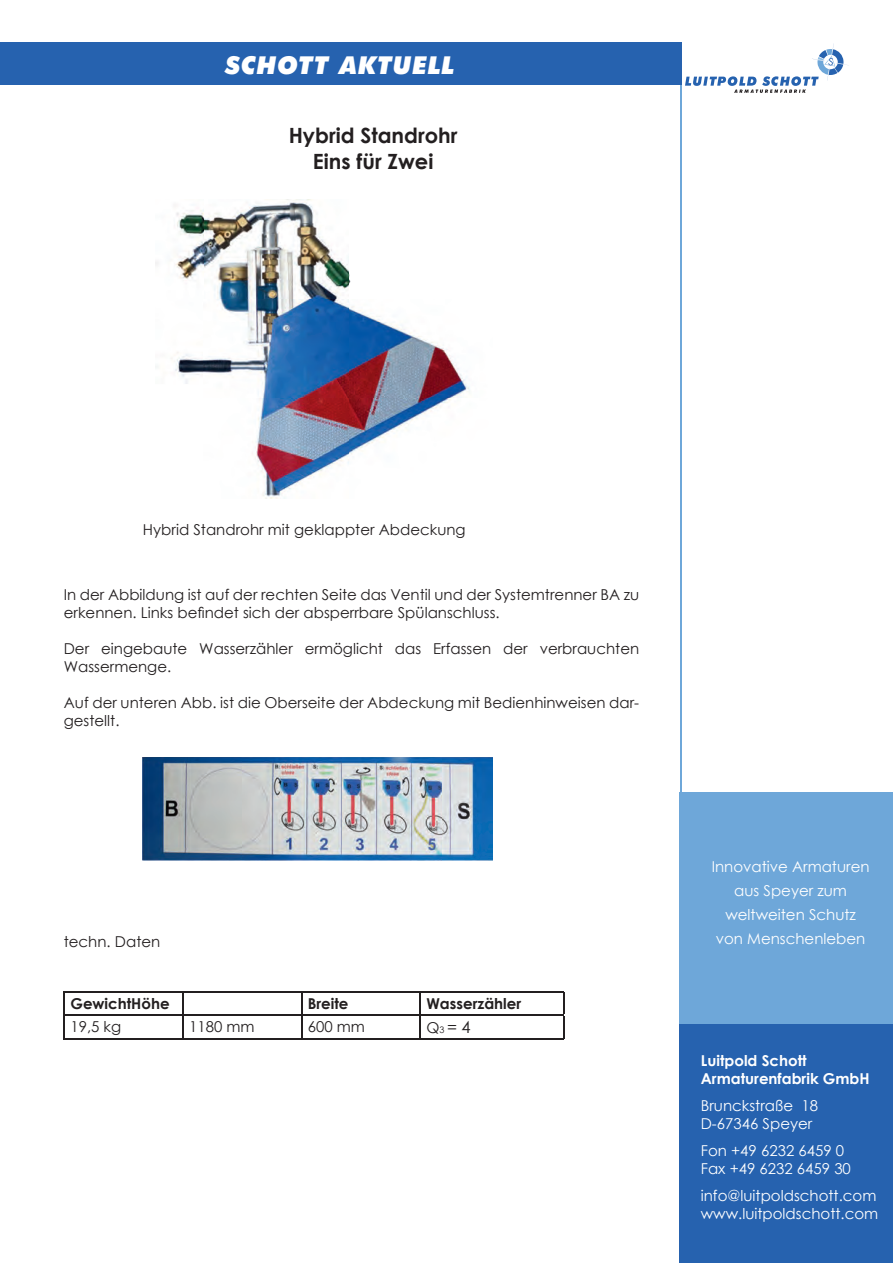
<style>
.page{position:relative;width:893px;height:1263px;background:#fff}
.page>*{position:absolute;margin:0;border:0;box-sizing:border-box;transform-origin:0 0}
.t1{font:italic 800 27px "Tw Cen MT Std";color:#fff}
.t2{font:700 21px/25.2px "Century Gothic";color:#231f20;text-align:center}
.t3{font:16.5px "Century Gothic";color:#231f20}
.t4{font:15px/18px "Century Gothic";color:#231f20}
.t5{font:15px/18px "Century Gothic";color:#fff}
.t6{font:700 15px/18px "Century Gothic";color:#fff}
.t7{font:700 15px "Century Gothic";color:#231f20}
.s1{font-size:15px}
.s2{font-size:9px}
</style>
<div class="page">
<hr style="left:680px;top:43px;width:1px;height:756px;background:#6ea7d9">
<div style="left:0;top:43px;width:681px;height:42px;background:#2662af"></div>
<div style="left:680px;top:792px;width:213px;height:233px;background:#6ea7d9"></div>
<div style="left:680px;top:1025px;width:213px;height:238px;background:#2662af"></div>
<svg style="left:685px;top:43px;width:164px;height:50px"></svg>
<img style="left:155px;top:200px;width:315px;height:298px">
<img style="left:143px;top:757px;width:349px;height:103px">
<hr style="left:64px;top:991px;width:119px;height:1px;background:#231f20">
<hr style="left:183px;top:991px;width:119px;height:1px;background:#231f20">
<hr style="left:182px;top:992px;width:2px;height:22px;background:#231f20">
<hr style="left:302px;top:991px;width:118px;height:1px;background:#231f20">
<hr style="left:301px;top:992px;width:2px;height:22px;background:#231f20">
<hr style="left:420px;top:991px;width:144px;height:1px;background:#231f20">
<hr style="left:64px;top:1014px;width:119px;height:1px;background:#231f20">
<svg style="left:64px;top:992px;width:1px;height:46px"></svg>
<hr style="left:183px;top:1014px;width:119px;height:1px;background:#231f20">
<hr style="left:182px;top:1015px;width:2px;height:23px;background:#231f20">
<hr style="left:302px;top:1014px;width:118px;height:1px;background:#231f20">
<hr style="left:301px;top:1015px;width:2px;height:23px;background:#231f20">
<hr style="left:420px;top:1014px;width:144px;height:1px;background:#231f20">
<svg style="left:420px;top:992px;width:1px;height:46px"></svg>
<svg style="left:563px;top:992px;width:1px;height:46px"></svg>
<hr style="left:64px;top:1038px;width:119px;height:2px;background:#231f20">
<hr style="left:183px;top:1038px;width:119px;height:2px;background:#231f20">
<hr style="left:302px;top:1038px;width:118px;height:2px;background:#231f20">
<hr style="left:420px;top:1038px;width:144px;height:2px;background:#231f20">
<p class="t1" style="left:224px;top:49px;width:232px">SCHOTT AKTUELL</p>
<p class="t2" style="left:289px;top:122px;width:170px">Hybrid Standrohr<br>Eins für Zwei</p>
<p class="t4" style="left:143px;top:520px;width:324px">Hybrid Standrohr mit geklappter Abdeckung</p>
<p class="t4" style="left:64px;top:586px;width:577px">In der Abbildung ist auf der rechten Seite das Ventil und der Systemtrenner BA zu erkennen. Links befindet sich der absperrbare Spülanschluss.</p>
<p class="t4" style="left:64px;top:640px;width:577px">Der eingebaute Wasserzähler ermöglicht das Erfassen der verbrauchten<br>Wassermenge.</p>
<p class="t4" style="left:64px;top:694px;width:577px">Auf der unteren Abb. ist die Oberseite der Abdeckung mit Bedienhinweisen dar&shy;gestellt.</p>
<p class="t4" style="left:64px;top:932px;width:98px">techn. Daten</p>
<p class="t7" style="left:70px;top:992px;width:101px">GewichtHöhe</p>
<p class="t7" style="left:308px;top:992px;width:42px">Breite</p>
<p class="t7" style="left:426px;top:992px;width:96px">Wasserzähler</p>
<p class="t4" style="left:70px;top:1017px;width:52px">19,5 kg</p>
<p class="t4" style="left:189px;top:1017px;width:67px">1180 mm</p>
<p class="t4" style="left:308px;top:1017px;width:59px">600 mm</p>
<p class="t3" style="left:426px;top:1016px;width:46px"><span class="s1">Q</span><span class="s2">3</span>= 4</p>
<p class="t5" style="left:712px;top:854px;width:159px;line-height:24px;text-align:center">Innovative Armaturen aus Speyer zum weltweiten Schutz von Menschenleben</p>
<p class="t6" style="left:701px;top:1051px;width:170px">Luitpold Schott<br>Armaturenfabrik GmbH</p>
<p class="t5" style="left:701px;top:1096px;width:119px">Brunckstraße 18<br>D-67346 Speyer</p>
<p class="t5" style="left:701px;top:1141px;width:152px">Fon +49 6232 6459 0<br>Fax +49 6232 6459 30</p>
<p class="t5" style="left:701px;top:1186px;width:179px">info@luitpoldschott.com www.luitpoldschott.com</p>
</div>
